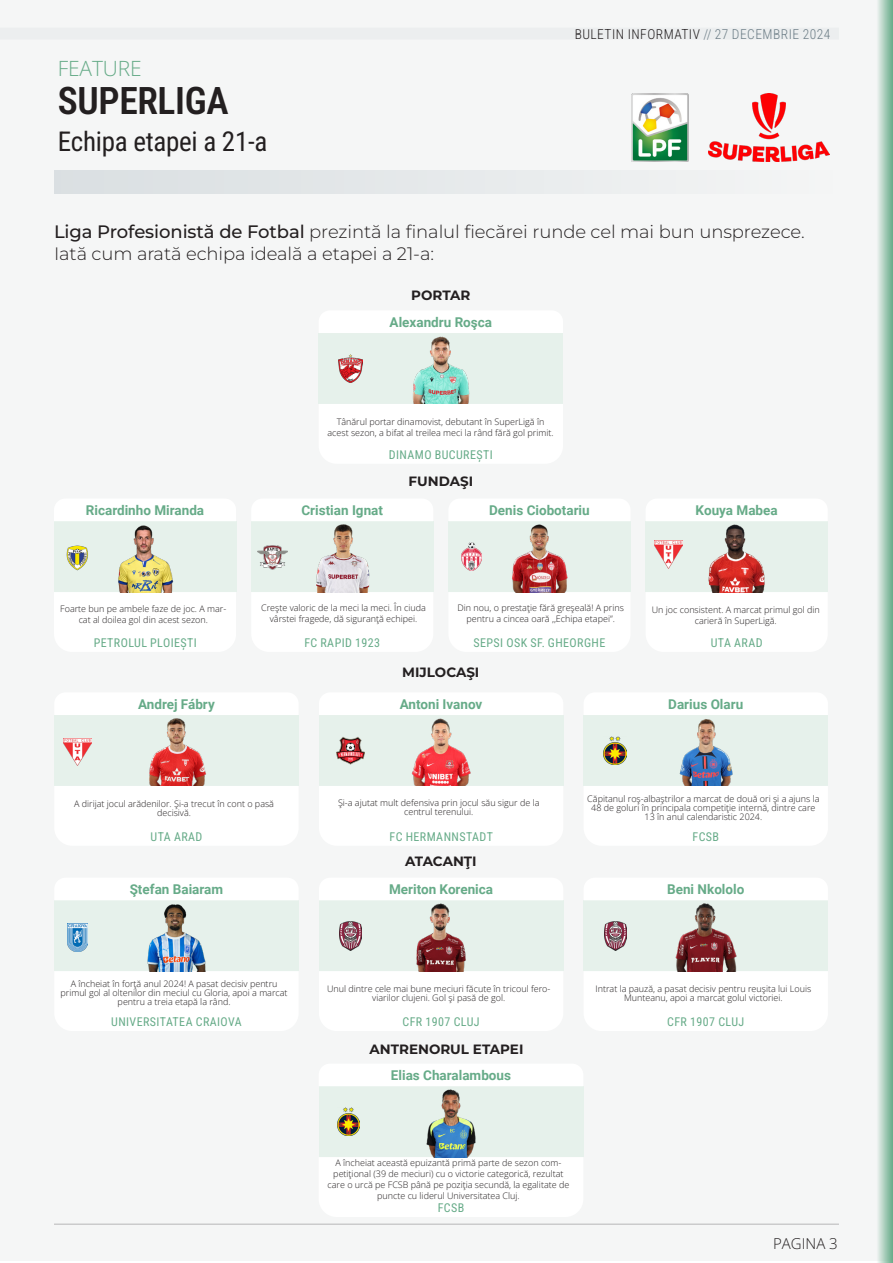
<style>
.page{position:relative;width:893px;height:1263px;background:#fff}
.page>*{position:absolute;margin:0;border:0;box-sizing:border-box;transform-origin:0 0}
.t1{font:600 37.5px "Roboto Condensed";letter-spacing:-.01em;color:#231f20}
.t2{font:27px "Roboto Condensed";letter-spacing:-.01em;color:#231f20}
.t3{font:300 21px "Open Sans";letter-spacing:-.01em;color:#66ab88}
.t4{font:300 18px "Montserrat";letter-spacing:-.005em;color:#231f20}
.t5{font:300 15px "Open Sans";color:#231f20}
.t6{font:700 13.5px "Roboto";color:#66ab88}
.t7{font:700 13.5px "Montserrat";color:#231f20}
.t8{font:300 13.5px "Roboto Condensed";letter-spacing:.035em;color:#231f20}
.t9{font:12px "Roboto Condensed";letter-spacing:.035em;color:#66ab88}
.t10{font:300 9px/10.8px "Open Sans";color:#231f20;text-align:center}
.s1{color:#6c7d86}
.s2{font-weight:500}
</style>
<div class="page">
<div style="left:0;top:0;width:893px;height:1261px;background:#f5f6f6"></div>
<div style="left:0;top:28px;width:839px;height:12px;background:#eceeef"></div>
<hr style="left:54px;top:1224px;width:785px;height:1px;background:#231f20">
<svg style="left:878px;top:0;width:15px;height:1263px;background:#a4cbb7"></svg>
<div style="left:54px;top:171px;width:785px;height:23px;background:linear-gradient(to right,#d9dfe1,#f4f5f5)"></div>
<img style="left:631px;top:94px;width:58px;height:67px">
<img style="left:708px;top:94px;width:122px;height:67px">
<div style="left:319px;top:333px;width:244px;height:71px;background:#e6f1eb"></div>
<div style="left:54px;top:522px;width:182px;height:71px;background:#e6f1eb"></div>
<div style="left:251px;top:521px;width:182px;height:72px;background:#e6f1eb"></div>
<div style="left:54px;top:901px;width:245px;height:71px;background:#e6f1eb"></div>
<div style="left:54px;top:715px;width:245px;height:71px;background:#e6f1eb"></div>
<div style="left:319px;top:1087px;width:264px;height:71px;background:#e6f1eb"></div>
<div style="left:319px;top:901px;width:244px;height:71px;background:#e6f1eb"></div>
<div style="left:319px;top:715px;width:244px;height:71px;background:#e6f1eb"></div>
<div style="left:584px;top:901px;width:244px;height:71px;background:#e6f1eb"></div>
<div style="left:584px;top:715px;width:244px;height:71px;background:#e6f1eb"></div>
<div style="left:448px;top:521px;width:182px;height:72px;background:#e6f1eb"></div>
<div style="left:646px;top:521px;width:182px;height:72px;background:#e6f1eb"></div>
<img style="left:411px;top:336px;width:60px;height:68px">
<img style="left:115px;top:524px;width:60px;height:68px">
<img style="left:312px;top:524px;width:60px;height:68px">
<img style="left:144px;top:903px;width:65px;height:68px">
<img style="left:147px;top:718px;width:59px;height:68px">
<img style="left:421px;top:1089px;width:60px;height:68px">
<img style="left:410px;top:903px;width:63px;height:68px">
<img style="left:410px;top:718px;width:63px;height:68px">
<img style="left:674px;top:903px;width:63px;height:68px">
<img style="left:676px;top:718px;width:59px;height:68px">
<img style="left:511px;top:524px;width:57px;height:68px">
<img style="left:707px;top:524px;width:59px;height:68px">
<img style="left:338px;top:354px;width:24px;height:29px">
<img style="left:65px;top:542px;width:25px;height:29px">
<img style="left:64px;top:738px;width:27px;height:28px">
<img style="left:67px;top:923px;width:21px;height:28px">
<img style="left:258px;top:545px;width:29px;height:25px">
<img style="left:337px;top:1107px;width:23px;height:29px">
<img style="left:339px;top:921px;width:22px;height:29px">
<img style="left:336px;top:736px;width:28px;height:28px">
<img style="left:604px;top:921px;width:22px;height:29px">
<img style="left:604px;top:736px;width:22px;height:29px">
<img style="left:462px;top:542px;width:20px;height:29px">
<img style="left:654px;top:540px;width:28px;height:28px">
<p class="t3" style="left:58px;top:54px;width:85px">FEATURE</p>
<p class="t1" style="left:58px;top:74px;width:172px">SUPERLIGA</p>
<p class="t2" style="left:58px;top:123px;width:211px">Echipa etapei a 21-a</p>
<p class="t8" style="left:575px;top:24px;width:257px">BULETIN INFORMATIV <span class="s1">// 27 DECEMBRIE 2024</span></p>
<p class="t4" style="left:54px;top:220px;width:752px"><span class="s2">Liga Profesionistă de Fotbal</span> prezintă la finalul fiecărei runde cel mai bun unsprezece.</p>
<p class="t4" style="left:54px;top:241px;width:381px">Iată cum arată echipa ideală a etapei a 21-a:</p>
<p class="t7" style="left:411px;top:285px;width:61px">PORTAR</p>
<p class="t6" style="left:390px;top:313px;width:104px">Alexandru Roşca</p>
<p class="t10" style="left:328px;top:416px;width:228px">Tânărul portar dinamovist, debutant în SuperLigă în acest sezon, a bifat al treilea meci la rând fără gol primit.</p>
<p class="t9" style="left:389px;top:446px;width:105px">DINAMO BUCUREȘTI</p>
<p class="t6" style="left:86px;top:501px;width:120px">Ricardinho Miranda</p>
<p class="t6" style="left:301px;top:501px;width:83px">Cristian Ignat</p>
<p class="t7" style="left:409px;top:472px;width:66px">FUNDAŞI</p>
<p class="t6" style="left:489px;top:501px;width:102px">Denis Ciobotariu</p>
<p class="t6" style="left:696px;top:501px;width:84px">Kouya Mabea</p>
<p class="t10" style="left:60px;top:603px;width:168px">Foarte bun pe ambele faze de joc. A mar&shy;cat al doilea gol din acest sezon.</p>
<p class="t10" style="left:261px;top:602px;width:166px">Creşte valoric de la meci la meci. În ciuda vârstei fragede, dă siguranţă echipei.</p>
<p class="t9" style="left:94px;top:634px;width:105px">PETROLUL PLOIEȘTI</p>
<p class="t9" style="left:304px;top:634px;width:77px">FC RAPID 1923</p>
<p class="t10" style="left:457px;top:602px;width:168px">Din nou, o prestaţie fără greşeală! A prins pentru a cincea oară ,,Echipa etapei”.</p>
<p class="t10" style="left:652px;top:604px;width:169px">Un joc consistent. A marcat primul gol din carieră în SuperLigă.</p>
<p class="t9" style="left:474px;top:634px;width:133px">SEPSI OSK SF. GHEORGHE</p>
<p class="t9" style="left:711px;top:634px;width:53px">UTA ARAD</p>
<p class="t7" style="left:402px;top:663px;width:79px">MIJLOCAŞI</p>
<p class="t6" style="left:138px;top:695px;width:78px">Andrej Fábry</p>
<p class="t6" style="left:400px;top:695px;width:84px">Antoni Ivanov</p>
<p class="t6" style="left:668px;top:695px;width:76px">Darius Olaru</p>
<p class="t10" style="left:74px;top:799px;width:201px;line-height:9px">A dirijat jocul arădenilor. Şi-a trecut în cont o pasă decisivă.</p>
<p class="t10" style="left:338px;top:797px;width:203px">Şi-a ajutat mult defensiva prin jocul său sigur de la</p>
<p class="t10" style="left:404px;top:806px;width:71px">centrul terenului.</p>
<p class="t10" style="left:587px;top:794px;width:234px;line-height:9px">Căpitanul roş-albaştrilor a marcat de două ori şi a ajuns la<br>48 de goluri în principala competiţie internă, dintre care<br>13 în anul calendaristic 2024.</p>
<p class="t9" style="left:151px;top:828px;width:53px">UTA ARAD</p>
<p class="t9" style="left:389px;top:828px;width:105px">FC HERMANNSTADT</p>
<p class="t9" style="left:692px;top:828px;width:28px">FCSB</p>
<p class="t7" style="left:405px;top:851px;width:73px">ATACANŢI</p>
<p class="t6" style="left:130px;top:880px;width:95px">Ştefan Baiaram</p>
<p class="t6" style="left:389px;top:880px;width:106px">Meriton Korenica</p>
<p class="t6" style="left:667px;top:880px;width:79px">Beni Nkololo</p>
<p class="t10" style="left:60px;top:979px;width:229px;line-height:9px">A încheiat în forţă anul 2024! A pasat decisiv pentru primul gol al oltenilor din meciul cu Gloria, apoi a marcat pentru a treia etapă la rând.</p>
<p class="t10" style="left:327px;top:984px;width:225px;line-height:9px">Unul dintre cele mai bune meciuri făcute în tricoul fero&shy;viarilor clujeni. Gol şi pasă de gol.</p>
<p class="t10" style="left:595px;top:984px;width:217px;line-height:9px">Intrat la pauză, a pasat decisiv pentru reuşita lui Louis<br>Munteanu, apoi a marcat golul victoriei.</p>
<p class="t9" style="left:111px;top:1013px;width:132px">UNIVERSITATEA CRAIOVA</p>
<p class="t9" style="left:403px;top:1013px;width:79px">CFR 1907 CLUJ</p>
<p class="t9" style="left:667px;top:1013px;width:79px">CFR 1907 CLUJ</p>
<p class="t7" style="left:369px;top:1039px;width:155px">ANTRENORUL ETAPEI</p>
<p class="t6" style="left:391px;top:1066px;width:122px">Elias Charalambous</p>
<p class="t10" style="left:328px;top:1157px;width:243px">A încheiat această epuizantă primă parte de sezon com&shy;petiţional (39 de meciuri) cu o victorie categorică, rezultat care o urcă pe FCSB până pe poziţia secundă, la egalitate de puncte cu liderul Universitatea Cluj.</p>
<p class="t9" style="left:438px;top:1199px;width:28px">FCSB</p>
<p class="t5" style="left:773px;top:1233px;width:66px">PAGINA 3</p>
</div>
